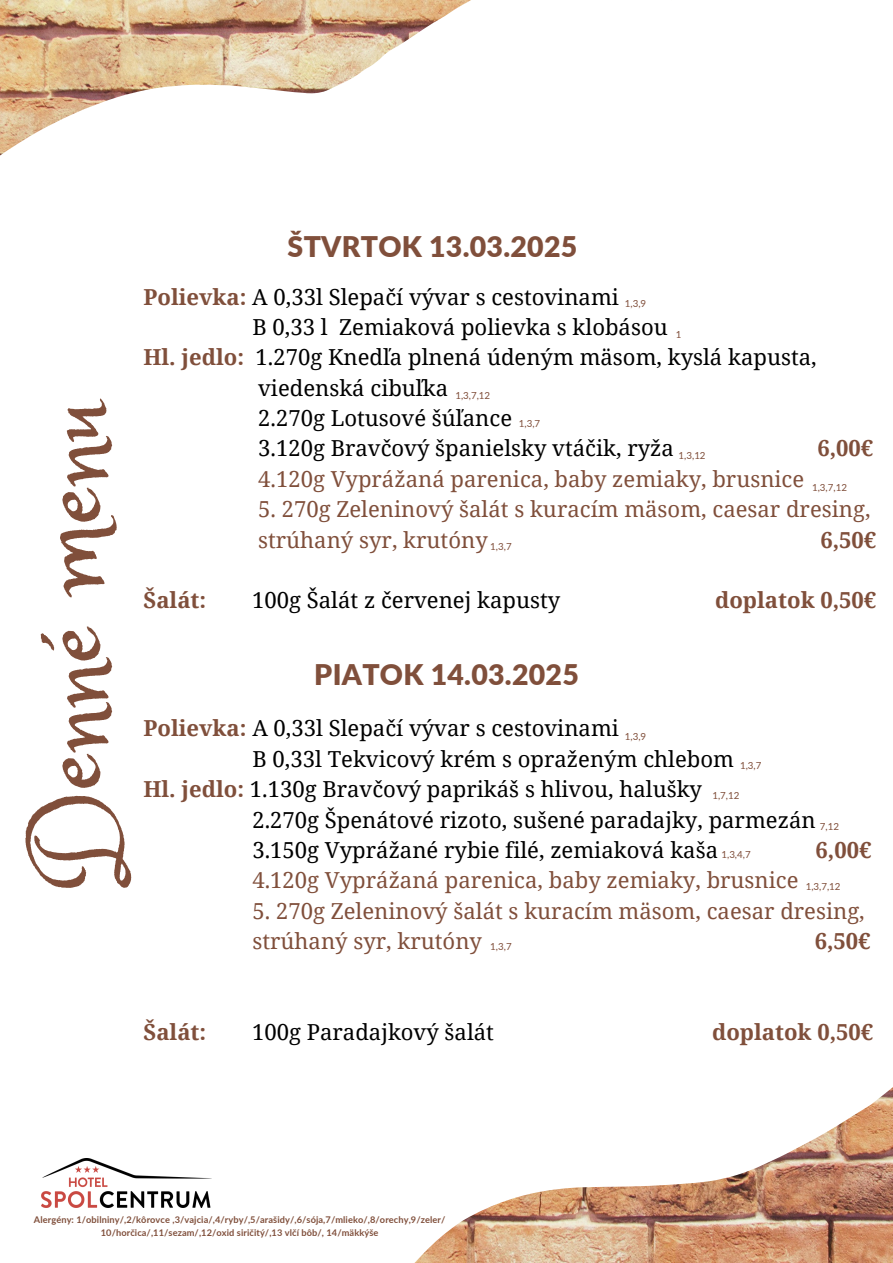
<style>
.page{position:relative;width:893px;height:1263px;background:#fff}
.page>*{position:absolute;margin:0;border:0;box-sizing:border-box;transform-origin:0 0}
.t1{font:104.77px "Princess Sofia";color:#804f3b}
.t2{font:900 28.42px "Lato";letter-spacing:.01em;color:#804f3b}
.t3{font:22.05px "Noto Serif";color:#000}
.t4{font:22.05px/30.4px "Noto Serif";color:#804f3b}
.t5{font:700 22.05px "Noto Serif";color:#804f3b}
.t6{font:9.75px "Lato";color:#804f3b}
.t7{font:700 9.23px/13.5px "Lato";letter-spacing:.01em;color:#804f3b;text-align:center}
.s1{font-weight:700;color:#804f3b}
</style>
<div class="page">
<svg style="left:0;top:0;width:471px;height:156px"></svg>
<svg style="left:81px;top:1087px;width:812px;height:176px"></svg>
<img style="left:41px;top:1159px;width:171px;height:49px">
<h1 class="t1" style="left:3px;top:891px;width:496px;rotate:-90deg">Denné menu</h1>
<p class="t2" style="left:288px;top:229px;width:291px">ŠTVRTOK 13.03.2025</p>
<h2 class="t3" style="left:143px;top:281px;width:477px"><span class="s1">Polievka:</span> A 0,33l Slepačí vývar s cestovinami</h2>
<h2 class="t3" style="left:252px;top:311px;width:417px">B 0,33 l Zemiaková polievka s klobásou</h2>
<h2 class="t3" style="left:143px;top:342px;width:675px"><span class="s1">Hl. jedlo:</span> 1.270g Knedľa plnená údeným mäsom, kyslá kapusta,</h2>
<h2 class="t3" style="left:258px;top:372px;width:191px">viedenská cibuľka</h2>
<h2 class="t3" style="left:258px;top:402px;width:255px">2.270g Lotusové šúľance</h2>
<h2 class="t3" style="left:258px;top:433px;width:417px">3.120g Bravčový španielsky vtáčik, ryža</h2>
<h2 class="t5" style="left:817px;top:433px;width:57px">6,00€</h2>
<h2 class="t4" style="left:258px;top:463px;width:547px">4.120g Vyprážaná parenica, baby zemiaky, brusnice</h2>
<h2 class="t4" style="left:258px;top:493px;width:614px">5. 270g Zeleninový šalát s kuracím mäsom, caesar dresing, strúhaný syr, krutóny</h2>
<p class="t6" style="left:625px;top:297px;width:23px">1,3,9</p>
<p class="t6" style="left:676px;top:328px;width:7px">1</p>
<p class="t6" style="left:455px;top:389px;width:36px">1,3,7,12</p>
<p class="t6" style="left:519px;top:417px;width:23px">1,3,7</p>
<h3 class="t6" style="left:678px;top:449px;width:29px">1,3,12</h3>
<p class="t6" style="left:812px;top:481px;width:36px">1,3,7,12</p>
<h2 class="t5" style="left:820px;top:524px;width:57px">6,50€</h2>
<p class="t6" style="left:490px;top:541px;width:23px">1,3,7</p>
<h3 class="t5" style="left:143px;top:585px;width:64px">Šalát:</h3>
<h3 class="t3" style="left:252px;top:585px;width:309px">100g Šalát z červenej kapusty</h3>
<h3 class="t5" style="left:715px;top:585px;width:163px">doplatok 0,50€</h3>
<p class="t2" style="left:314px;top:656px;width:266px">PIATOK 14.03.2025</p>
<h3 class="t3" style="left:143px;top:713px;width:477px"><span class="s1">Polievka:</span> A 0,33l Slepačí vývar s cestovinami</h3>
<h3 class="t3" style="left:252px;top:743px;width:483px">B 0,33l Tekvicový krém s opraženým chlebom</h3>
<h3 class="t3" style="left:143px;top:773px;width:560px"><span class="s1">Hl. jedlo:</span> 1.130g Bravčový paprikáš s hlivou, halušky</h3>
<h3 class="t3" style="left:252px;top:804px;width:565px">2.270g Špenátové rizoto, sušené paradajky, parmezán</h3>
<h3 class="t3" style="left:252px;top:834px;width:467px">3.150g Vyprážané rybie filé, zemiaková kaša</h3>
<h3 class="t5" style="left:815px;top:834px;width:57px">6,00€</h3>
<h3 class="t4" style="left:252px;top:864px;width:547px">4.120g Vyprážaná parenica, baby zemiaky, brusnice</h3>
<h3 class="t4" style="left:252px;top:895px;width:614px">5. 270g Zeleninový šalát s kuracím mäsom, caesar dresing, strúhaný syr, krutóny</h3>
<p class="t6" style="left:625px;top:730px;width:23px">1,3,9</p>
<h2 class="t6" style="left:740px;top:760px;width:23px">1,3,7</h2>
<h3 class="t6" style="left:712px;top:790px;width:29px">1,7,12</h3>
<p class="t6" style="left:820px;top:820px;width:21px">7,12</p>
<p class="t6" style="left:721px;top:848px;width:31px">1,3,4,7</p>
<p class="t6" style="left:805px;top:880px;width:36px">1,3,7,12</p>
<h3 class="t5" style="left:814px;top:925px;width:57px">6,50€</h3>
<p class="t6" style="left:490px;top:940px;width:23px">1,3,7</p>
<p class="t5" style="left:143px;top:1016px;width:64px">Šalát:</p>
<p class="t3" style="left:252px;top:1016px;width:243px">100g Paradajkový šalát</p>
<p class="t5" style="left:712px;top:1016px;width:163px">doplatok 0,50€</p>
<p class="t7" style="left:34px;top:1212px;width:413px">Alergény: 1/obilniny/,2/kôrovce ,3/vajcia/,4/ryby/,5/arašidy/,6/sója,7/mlieko/,8/orechy,9/zeler/<br>10/horčica/,11/sezam/,12/oxid siričitý/,13 vlčí bôb/, 14/mäkkýše</p>
</div>
